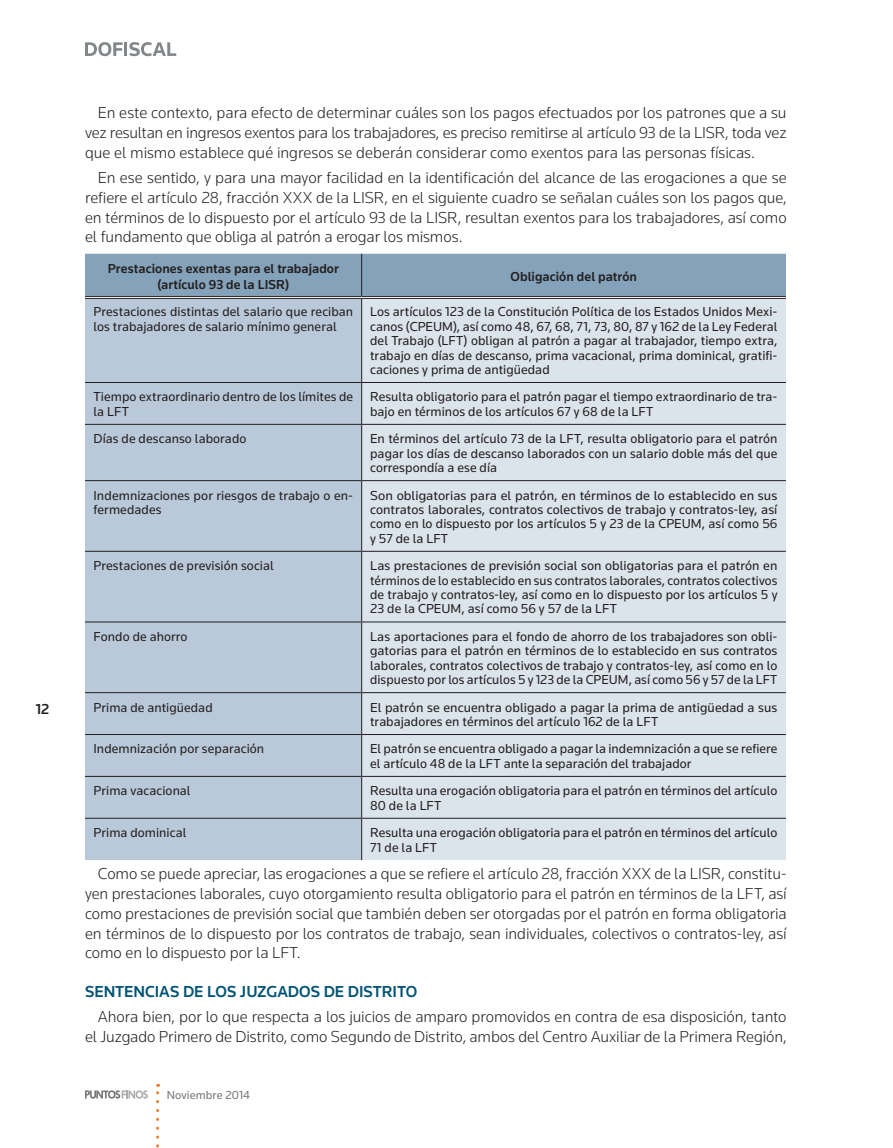
<style>
.page{position:relative;width:893px;height:1148px;background:#fff}
.page>*{position:absolute;margin:0;border:0;box-sizing:border-box;transform-origin:0 0}
.t1{font:300 16.5px/19.8px "Knowledge";letter-spacing:-.005em;color:#231f20;text-align:justify}
.t2{font:500 16.5px "Knowledge";color:#005374}
.t3{font:500 15px "Knowledge";color:#231f20}
.t4{font:13.5px/14.4px "Knowledge";letter-spacing:.005em;color:#231f20}
.t5{font:500 13.5px/16.2px "Knowledge";letter-spacing:.005em;color:#231f20;text-align:center}
.t6{font:12px "Knowledge";letter-spacing:.01em;color:#737578}
</style>
<div class="page">
<svg style="left:85px;top:1090px;width:63px;height:9px"></svg>
<svg style="left:85px;top:42px;width:38px;height:14px"></svg>
<hr style="left:124px;top:42px;width:3px;height:14px;background:#828689">
<svg style="left:129px;top:42px;width:47px;height:14px"></svg>
<svg style="left:156px;top:1084px;width:3px;height:64px"></svg>
<div style="left:85px;top:254px;width:701px;height:42px;background:#84a2b9"></div>
<div style="left:85px;top:299px;width:276px;height:561px;background:#bac9d9"></div>
<div style="left:362px;top:299px;width:424px;height:561px;background:#dbe3eb"></div>
<hr style="left:85px;top:382px;width:277px;height:1px;background:#231f20">
<hr style="left:362px;top:382px;width:424px;height:1px;background:#231f20">
<hr style="left:85px;top:424px;width:277px;height:1px;background:#231f20">
<hr style="left:362px;top:424px;width:424px;height:1px;background:#231f20">
<hr style="left:85px;top:480px;width:277px;height:1px;background:#231f20">
<hr style="left:362px;top:480px;width:424px;height:1px;background:#231f20">
<hr style="left:85px;top:551px;width:277px;height:1px;background:#231f20">
<hr style="left:362px;top:551px;width:424px;height:1px;background:#231f20">
<hr style="left:85px;top:622px;width:277px;height:1px;background:#231f20">
<hr style="left:362px;top:622px;width:424px;height:1px;background:#231f20">
<hr style="left:85px;top:692px;width:277px;height:1px;background:#231f20">
<hr style="left:362px;top:692px;width:424px;height:1px;background:#231f20">
<hr style="left:85px;top:734px;width:277px;height:1px;background:#231f20">
<hr style="left:362px;top:734px;width:424px;height:1px;background:#231f20">
<hr style="left:85px;top:776px;width:277px;height:1px;background:#231f20">
<hr style="left:362px;top:776px;width:424px;height:1px;background:#231f20">
<hr style="left:85px;top:818px;width:277px;height:1px;background:#231f20">
<hr style="left:362px;top:818px;width:424px;height:1px;background:#231f20">
<hr style="left:361px;top:254px;width:1px;height:42px;background:#231f20">
<hr style="left:361px;top:299px;width:1px;height:83px;background:#231f20">
<hr style="left:361px;top:383px;width:1px;height:41px;background:#231f20">
<hr style="left:361px;top:425px;width:1px;height:55px;background:#231f20">
<hr style="left:361px;top:481px;width:1px;height:70px;background:#231f20">
<hr style="left:361px;top:552px;width:1px;height:70px;background:#231f20">
<hr style="left:361px;top:622px;width:1px;height:70px;background:#231f20">
<hr style="left:361px;top:693px;width:1px;height:41px;background:#231f20">
<hr style="left:361px;top:735px;width:1px;height:41px;background:#231f20">
<hr style="left:361px;top:777px;width:1px;height:41px;background:#231f20">
<hr style="left:361px;top:819px;width:1px;height:41px;background:#231f20">
<hr style="left:85px;top:296px;width:277px;height:1px;background:#231f20">
<hr style="left:85px;top:298px;width:277px;height:1px;background:#231f20">
<hr style="left:362px;top:296px;width:424px;height:1px;background:#231f20">
<hr style="left:362px;top:298px;width:424px;height:1px;background:#231f20">
<p class="t3" style="left:36px;top:700px;width:15px">12</p>
<p class="t1" style="left:85px;top:103px;width:703px;text-indent:13px">En este contexto, para efecto de determinar cuáles son los pagos efectuados por los patrones que a su vez resultan en ingresos exentos para los trabajadores, es preciso remitirse al artículo 93 de la LISR, toda vez que el mismo establece qué ingresos se deberán considerar como exentos para las personas físicas.</p>
<p class="t1" style="left:85px;top:167px;width:703px;text-indent:13px">En ese sentido, y para una mayor facilidad en la identificación del alcance de las erogaciones a que se refiere el artículo 28, fracción XXX de la LISR, en el siguiente cuadro se señalan cuáles son los pagos que, en términos de lo dispuesto por el artículo 93 de la LISR, resultan exentos para los trabajadores, así como el fundamento que obliga al patrón a erogar los mismos.</p>
<p class="t5" style="left:108px;top:260px;width:233px">Prestaciones exentas para el trabajador (artículo 93 de la LISR)</p>
<p class="t5" style="left:510px;top:268px;width:128px">Obligación del patrón</p>
<p class="t4" style="left:94px;top:304px;width:261px">Prestaciones distintas del salario que reciban los trabajadores de salario mínimo general</p>
<p class="t4" style="left:370px;top:304px;width:409px;text-align:justify">Los artículos 123 de la Constitución Política de los Estados Unidos Mexi&shy;canos (CPEUM), así como 48, 67, 68, 71, 73, 80, 87 y 162 de la Ley Federal del Trabajo (LFT) obligan al patrón a pagar al trabajador, tiempo extra, trabajo en días de descanso, prima vacacional, prima dominical, gratifi&shy;caciones y prima de antigüedad</p>
<p class="t4" style="left:94px;top:390px;width:261px">Tiempo extraordinario dentro de los límites de la LFT</p>
<p class="t4" style="left:370px;top:390px;width:409px">Resulta obligatorio para el patrón pagar el tiempo extraordinario de tra&shy;bajo en términos de los artículos 67 y 68 de la LFT</p>
<p class="t4" style="left:94px;top:431px;width:154px">Días de descanso laborado</p>
<p class="t4" style="left:370px;top:431px;width:409px;text-align:justify">En términos del artículo 73 de la LFT, resulta obligatorio para el patrón pagar los días de descanso laborados con un salario doble más del que correspondía a ese día</p>
<p class="t4" style="left:94px;top:488px;width:261px">Indemnizaciones por riesgos de trabajo o en&shy;fermedades</p>
<p class="t4" style="left:370px;top:488px;width:409px;text-align:justify">Son obligatorias para el patrón, en términos de lo establecido en sus contratos laborales, contratos colectivos de trabajo y contratos-ley, así como en lo dispuesto por los artículos 5 y 23 de la CPEUM, así como 56 y 57 de la LFT</p>
<p class="t4" style="left:94px;top:558px;width:182px">Prestaciones de previsión social</p>
<p class="t4" style="left:370px;top:558px;width:409px;text-align:justify">Las prestaciones de previsión social son obligatorias para el patrón en términos de lo establecido en sus contratos laborales, contratos colectivos de trabajo y contratos-ley, así como en lo dispuesto por los artículos 5 y 23 de la CPEUM, así como 56 y 57 de la LFT</p>
<p class="t4" style="left:94px;top:629px;width:96px">Fondo de ahorro</p>
<p class="t4" style="left:370px;top:629px;width:409px;text-align:justify">Las aportaciones para el fondo de ahorro de los trabajadores son obli&shy;gatorias para el patrón en términos de lo establecido en sus contratos laborales, contratos colectivos de trabajo y contratos-ley, así como en lo dispuesto por los artículos 5 y 123 de la CPEUM, así como 56 y 57 de la LFT</p>
<p class="t4" style="left:94px;top:700px;width:121px">Prima de antigüedad</p>
<p class="t4" style="left:370px;top:700px;width:409px">El patrón se encuentra obligado a pagar la prima de antigüedad a sus trabajadores en términos del artículo 162 de la LFT</p>
<p class="t4" style="left:94px;top:742px;width:172px">Indemnización por separación</p>
<p class="t4" style="left:370px;top:742px;width:409px">El patrón se encuentra obligado a pagar la indemnización a que se refiere el artículo 48 de la LFT ante la separación del trabajador</p>
<p class="t4" style="left:94px;top:783px;width:99px">Prima vacacional</p>
<p class="t4" style="left:370px;top:783px;width:409px">Resulta una erogación obligatoria para el patrón en términos del artículo<br>80 de la LFT</p>
<p class="t4" style="left:94px;top:825px;width:94px">Prima dominical</p>
<p class="t4" style="left:370px;top:825px;width:409px">Resulta una erogación obligatoria para el patrón en términos del artículo<br>71 de la LFT</p>
<p class="t1" style="left:85px;top:864px;width:703px;text-indent:13px">Como se puede apreciar, las erogaciones a que se refiere el artículo 28, fracción XXX de la LISR, constitu&shy;yen prestaciones laborales, cuyo otorgamiento resulta obligatorio para el patrón en términos de la LFT, así como prestaciones de previsión social que también deben ser otorgadas por el patrón en forma obligatoria en términos de lo dispuesto por los contratos de trabajo, sean individuales, colectivos o contratos-ley, así como en lo dispuesto por la LFT.</p>
<p class="t2" style="left:85px;top:981px;width:334px">SENTENCIAS DE LOS JUZGADOS DE DISTRITO</p>
<p class="t1" style="left:85px;top:1006px;width:703px;text-align:right">Ahora bien, por lo que respecta a los juicios de amparo promovidos en contra de esa disposición, tanto el Juzgado Primero de Distrito, como Segundo de Distrito, ambos del Centro Auxiliar de la Primera Región,</p>
<p class="t6" style="left:167px;top:1087px;width:85px">Noviembre 2014</p>
</div>
